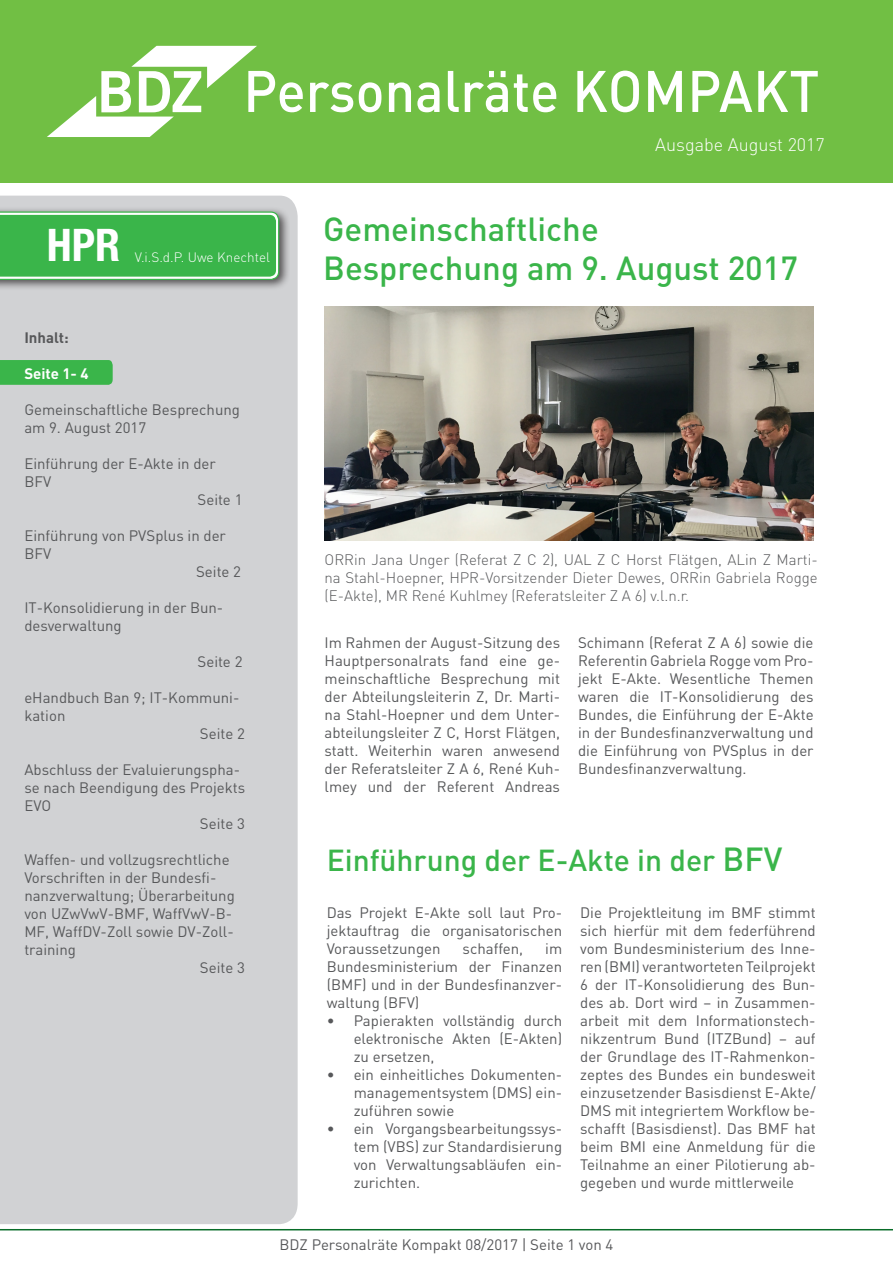
<style>
.page{position:relative;width:893px;height:1263px;background:#fff}
.page>*{position:absolute;margin:0;border:0;box-sizing:border-box;transform-origin:0 0}
.t1{font:700 condensed 45px "Helvetica Neue LT Std";color:#fff}
.t2{font:500 33px "DIN Pro";color:#3ab54a}
.t3{font:500 30px "DIN Pro";color:#3ab54a}
.t4{font:300 18px "DIN Pro";color:#fff}
.t5{font:15px/18px "DIN Pro";color:#57585a;text-align:justify}
.t6{font:300 15px/18px "DIN Pro";color:#57585a;text-align:justify}
.t7{font:700 15px "DIN Pro";color:#fff}
.t8{font:700 15px "DIN Pro";color:#57585a}
.t9{font:300 13.5px "DIN Pro";color:#fff}
.s1{font-size:33px}
</style>
<div class="page">
<hr style="left:0;top:1229px;width:893px;height:1px;background:#086c28">
<img style="left:325px;top:306px;width:489px;height:234px">
<div style="left:0;top:0;width:893px;height:183px;background:#71bf44"></div>
<div style="left:0;top:196px;width:298px;height:1028px;background:#d1d2d4"></div>
<svg style="left:47px;top:46px;width:771px;height:91px"></svg>
<div style="left:0;top:206px;width:290px;height:85px;background:#231f20;opacity:.75"></div>
<svg style="left:0;top:211px;width:280px;height:70px;background:#4ab958"></svg>
<div style="left:0;top:360px;width:113px;height:25px;background:#3ab54a"></div>
<p class="t4" style="left:655px;top:132px;width:171px">Ausgabe August 2017</p>
<p class="t1" style="left:47px;top:218px;width:75px">HPR</p>
<p class="t9" style="left:135px;top:248px;width:137px">V.i.S.d.P. Uwe Knechtel</p>
<p class="t8" style="left:24px;top:327px;width:46px">Inhalt:</p>
<p class="t7" style="left:24px;top:363px;width:66px">Seite 1- 4</p>
<p class="t5" style="left:24px;top:400px;width:217px">Gemeinschaftliche Besprechung</p>
<p class="t5" style="left:24px;top:418px;width:123px">am 9. August 2017</p>
<p class="t5" style="left:24px;top:454px;width:193px">Einführung der E-Akte in der</p>
<p class="t5" style="left:24px;top:472px;width:28px">BFV</p>
<p class="t5" style="left:198px;top:490px;width:46px">Seite 1</p>
<p class="t5" style="left:24px;top:526px;width:203px">Einführung von PVSplus in der</p>
<p class="t5" style="left:24px;top:544px;width:28px">BFV</p>
<p class="t5" style="left:196px;top:562px;width:46px">Seite 2</p>
<p class="t5" style="left:24px;top:598px;width:200px">IT-Konsolidierung in der Bun&shy;desverwaltung</p>
<p class="t5" style="left:198px;top:652px;width:46px">Seite 2</p>
<p class="t5" style="left:24px;top:688px;width:217px">eHandbuch Ban 9; IT-Kommuni&shy;kation</p>
<p class="t5" style="left:200px;top:724px;width:46px">Seite 2</p>
<p class="t5" style="left:24px;top:760px;width:222px;text-align:left">Abschluss der Evaluierungspha&shy;se nach Beendigung des Projekts<br>EVO</p>
<p class="t5" style="left:200px;top:814px;width:46px">Seite 3</p>
<p class="t5" style="left:24px;top:850px;width:212px;text-align:left">Waffen- und vollzugsrechtliche<br>Vorschriften in der Bundesfi&shy;nanzverwaltung; Überarbeitung von UZwVwV-BMF, WaffVwV-B-<br>MF, WaffDV-Zoll sowie DV-Zoll&shy;training</p>
<p class="t5" style="left:200px;top:958px;width:46px">Seite 3</p>
<p class="t2" style="left:323px;top:206px;width:277px">Gemeinschaftliche</p>
<p class="t2" style="left:323px;top:246px;width:476px">Besprechung am 9. August 2017</p>
<p class="t6" style="left:325px;top:550px;width:495px">ORRin Jana Unger (Referat Z C 2), UAL Z C Horst Flätgen, ALin Z Marti&shy;na Stahl-Hoepner, HPR-Vorsitzender Dieter Dewes, ORRin Gabriela Rogge (E-Akte), MR René Kuhlmey (Referatsleiter Z A 6) v.l.n.r.</p>
<p class="t5" style="left:325px;top:633px;width:237px">Im Rahmen der August-Sitzung des Hauptpersonalrats fand eine ge&shy;meinschaftliche Besprechung mit der Abteilungsleiterin Z, Dr. Marti&shy;na Stahl-Hoepner und dem Unter&shy;abteilungsleiter Z C, Horst Flätgen, statt. Weiterhin waren anwesend der Referatsleiter Z A 6, René Kuh&shy;lmey und der Referent Andreas</p>
<p class="t5" style="left:578px;top:633px;width:237px">Schimann (Referat Z A 6) sowie die Referentin Gabriela Rogge vom Pro&shy;jekt E-Akte. Wesentliche Themen waren die IT-Konsolidierung des Bundes, die Einführung der E-Akte in der Bundesfinanzverwaltung und die Einführung von PVSplus in der Bundesfinanzverwaltung.</p>
<p class="t3" style="left:327px;top:840px;width:457px">Einführung der E-Akte in der <span class="s1">BFV</span></p>
<p class="t5" style="left:327px;top:903px;width:237px">Das Projekt E-Akte soll laut Pro&shy;jektauftrag die organisatorischen Voraussetzungen</p>
<p class="t5" style="left:580px;top:903px;width:237px">Die Projektleitung im BMF stimmt sich hierfür mit dem federführend vom Bundesministerium des Inne&shy;ren (BMI) verantworteten Teilprojekt 6 der IT-Konsolidierung des Bun&shy;des ab. Dort wird – in Zusammen&shy;arbeit mit dem Informationstech&shy;nikzentrum Bund (ITZBund) – auf der Grundlage des IT-Rahmenkon&shy;zeptes des Bundes ein bundesweit einzusetzender Basisdienst E-Akte/ DMS mit integriertem Workflow be&shy;schafft (Basisdienst). Das BMF hat beim BMI eine Anmeldung für die Teilnahme an einer Pilotierung ab&shy;gegeben und wurde mittlerweile</p>
<p class="t5" style="left:463px;top:939px;width:62px">schaffen,</p>
<p class="t5" style="left:327px;top:939px;width:237px;text-indent:219px">im Bundesministerium der Finanzen (BMF) und in der Bundesfinanzver&shy;waltung (BFV)</p>
<p class="t5" style="left:354px;top:1011px;width:210px;text-indent:-27px">• Papierakten vollständig durch elektronische Akten (E-Akten) zu ersetzen,</p>
<p class="t5" style="left:354px;top:1065px;width:210px;text-indent:-27px">• ein einheitliches Dokumenten&shy;managementsystem (DMS) ein&shy;zuführen sowie</p>
<p class="t5" style="left:354px;top:1119px;width:210px;text-indent:-27px">• ein Vorgangsbearbeitungssys&shy;tem (VBS) zur Standardisierung von Verwaltungsabläufen ein&shy;zurichten.</p>
<p class="t5" style="left:280px;top:1235px;width:335px">BDZ Personalräte Kompakt 08/2017 | Seite 1 von 4</p>
</div>
